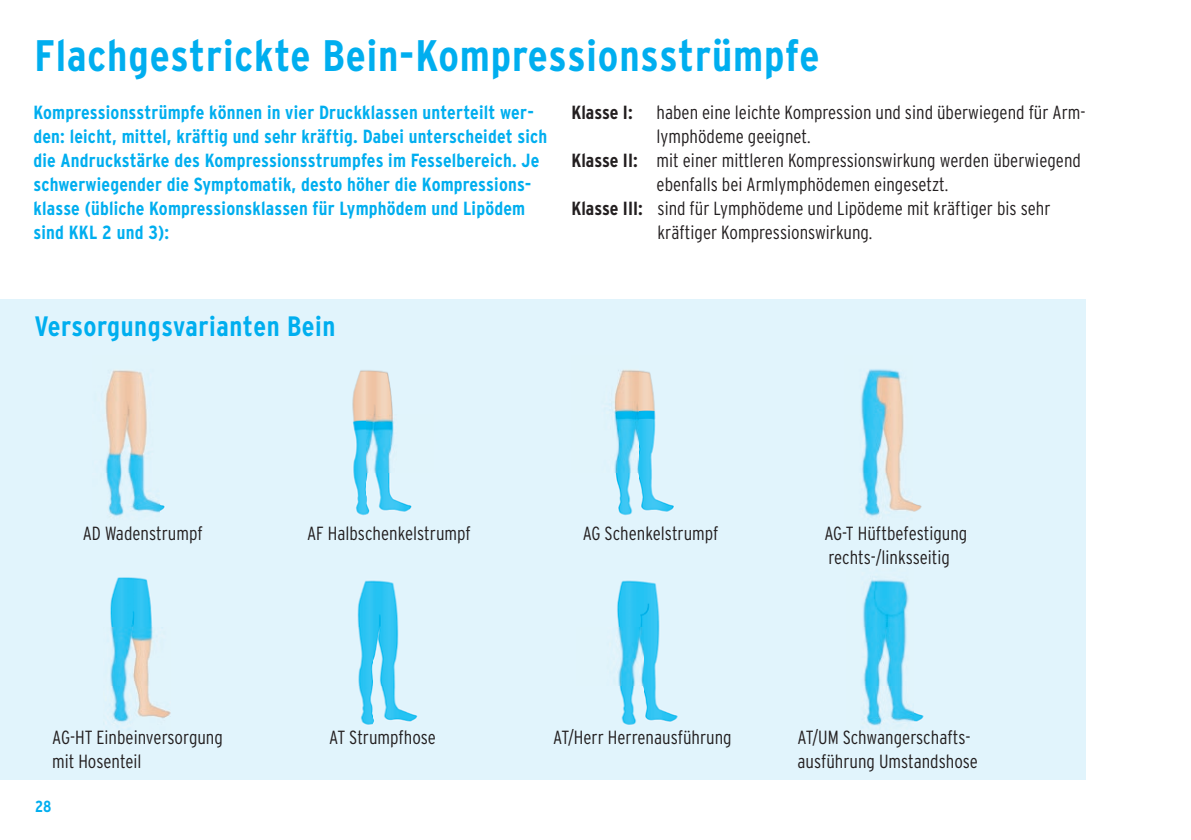
<style>
.page{position:relative;width:1191px;height:840px;background:#fff}
.page>*{position:absolute;margin:0;border:0;box-sizing:border-box;transform-origin:0 0}
.t1{font:700 condensed 44px "Interstate";letter-spacing:.02em;color:#00aeef}
.t2{font:700 condensed 28px "Interstate";letter-spacing:.02em;color:#00aeef}
.t3{font:300 condensed 19px/24px "Interstate";color:#231f20}
.t4{font:700 condensed 19px/24px "Interstate";letter-spacing:.01em;color:#00aeef}
.t5{font:700 condensed 19px "Interstate";color:#231f20}
.t6{font:700 condensed 16px "Interstate";color:#00aeef}
.s1{font-weight:700}
</style>
<div class="page">
<div style="left:0;top:299px;width:1085px;height:480px;background:#e1f4fc"></div>
<img style="left:105px;top:369px;width:817px;height:148px">
<img style="left:110px;top:577px;width:814px;height:149px">
<h1 class="t1" style="left:34px;top:32px;width:786px">Flachgestrickte Bein-Kompressionsstrümpfe</h1>
<p class="t4" style="left:33px;top:101px;width:515px">Kompressionsstrümpfe können in vier Druckklassen unterteilt wer&shy;den: leicht, mittel, kräftig und sehr kräftig. Dabei unterscheidet sich die Andruckstärke des Kompressionsstrumpfes im Fesselbereich. Je schwerwiegender die Symptomatik, desto höher die Kompressions&shy;klasse (übliche Kompressionsklassen für Lymphödem und Lipödem sind KKL 2 und 3):</p>
<p class="t5" style="left:571px;top:102px;width:63px">Klasse I:</p>
<p class="t3" style="left:656px;top:101px;width:430px">haben eine leichte Kompression und sind überwiegend für Arm-</p>
<p class="t3" style="left:656px;top:125px;width:156px">lymphödeme geeignet.</p>
<p class="t3" style="left:571px;top:149px;width:511px"><span class="s1">Klasse II:</span> mit einer mittleren Kompressionswirkung werden überwiegend</p>
<p class="t3" style="left:656px;top:173px;width:293px">ebenfalls bei Armlymphödemen eingesetzt.</p>
<p class="t3" style="left:571px;top:197px;width:480px"><span class="s1">Klasse III:</span> sind für Lymphödeme und Lipödeme mit kräftiger bis sehr</p>
<p class="t3" style="left:657px;top:221px;width:216px">kräftiger Kompressionswirkung.</p>
<h2 class="t2" style="left:34px;top:310px;width:302px">Versorgungsvarianten Bein</h2>
<p class="t3" style="left:83px;top:521px;width:121px">AD Wadenstrumpf</p>
<p class="t3" style="left:307px;top:521px;width:165px">AF Halbschenkelstrumpf</p>
<p class="t3" style="left:582px;top:521px;width:137px">AG Schenkelstrumpf</p>
<p class="t3" style="left:824px;top:521px;width:144px">AG-T Hüftbefestigung rechts-/linksseitig</p>
<p class="t3" style="left:52px;top:725px;width:172px">AG-HT Einbeinversorgung mit Hosenteil</p>
<p class="t3" style="left:329px;top:725px;width:108px">AT Strumpfhose</p>
<p class="t3" style="left:553px;top:725px;width:180px">AT/Herr Herrenausführung</p>
<p class="t3" style="left:797px;top:725px;width:182px">AT/UM Schwangerschafts&shy;ausführung Umstandshose</p>
<p class="t6" style="left:35px;top:797px;width:18px">28</p>
</div>
